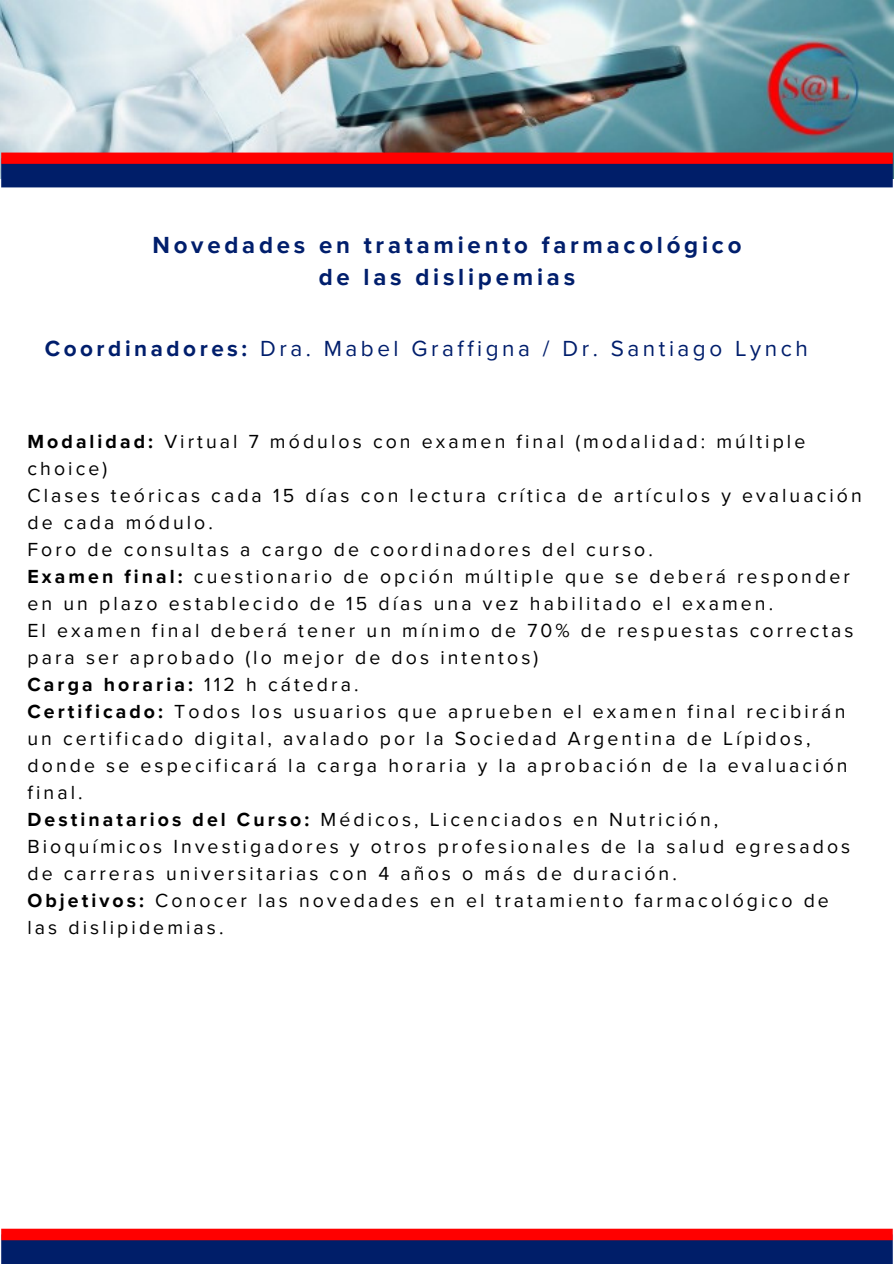
<style>
.page{position:relative;width:894px;height:1264px;background:#fff}
.page>*{position:absolute;margin:0;border:0;box-sizing:border-box;transform-origin:0 0}
.t1{font:700 24px/32.7px "Proxima Nova";letter-spacing:.155em;color:#001e6c;text-align:center}
.t2{font:22.5px "Proxima Nova";letter-spacing:.155em;color:#001e6c}
.t3{font:19.5px/27px "Proxima Nova";letter-spacing:.155em;color:#000}
.t4{font:700 19.5px "Proxima Nova";letter-spacing:.155em;color:#000}
.s1{font-weight:700}
.s2{font-weight:400}
</style>
<div class="page">
<img style="left:0;top:0;width:893px;height:145px">
<img style="left:1px;top:1228px;width:892px;height:35px">
<img style="left:0;top:145px;width:893px;height:43px">
<p class="t1" style="left:152px;top:229px;width:590px">Novedades en tratamiento farmacológico de las dislipemias</p>
<p class="t2" style="left:45px;top:336px;width:764px"><span class="s1">Coordinadores:</span> Dra. Mabel Graffigna / Dr. Santiago Lynch</p>
<p class="t3" style="left:27px;top:428px;width:779px"><span class="s1">Modalidad:</span> Virtual 7 módulos con examen final (modalidad: múltiple choice)</p>
<h1 class="t3" style="left:27px;top:482px;width:835px">Clases teóricas cada 15 días con lectura crítica de artículos y evaluación de cada módulo.</h1>
<h2 class="t3" style="left:27px;top:536px;width:626px">Foro de consultas a cargo de coordinadores del curso.</h2>
<p class="t3" style="left:27px;top:563px;width:823px"><span class="s1">Examen final:</span> cuestionario de opción múltiple que se deberá responder en un plazo establecido de 15 días una vez habilitado el examen.</p>
<p class="t3" style="left:27px;top:617px;width:827px">El examen final deberá tener un mínimo de 70% de respuestas correctas para ser aprobado (lo mejor de dos intentos)</p>
<p class="t4" style="left:27px;top:673px;width:332px">Carga horaria: <span class="s2">112 h cátedra.</span></p>
<p class="t3" style="left:27px;top:698px;width:821px"><span class="s1">Certificado:</span> Todos los usuarios que aprueben el examen final recibirán un certificado digital, avalado por la Sociedad Argentina de Lípidos, donde se especificará la carga horaria y la aprobación de la evaluación final.</p>
<p class="t3" style="left:27px;top:806px;width:824px"><span class="s1">Destinatarios del Curso:</span> Médicos, Licenciados en Nutrición,<br>Bioquímicos Investigadores y otros profesionales de la salud egresados de carreras universitarias con 4 años o más de duración.</p>
<p class="t3" style="left:27px;top:887px;width:802px"><span class="s1">Objetivos:</span> Conocer las novedades en el tratamiento farmacológico de las dislipidemias.</p>
</div>
